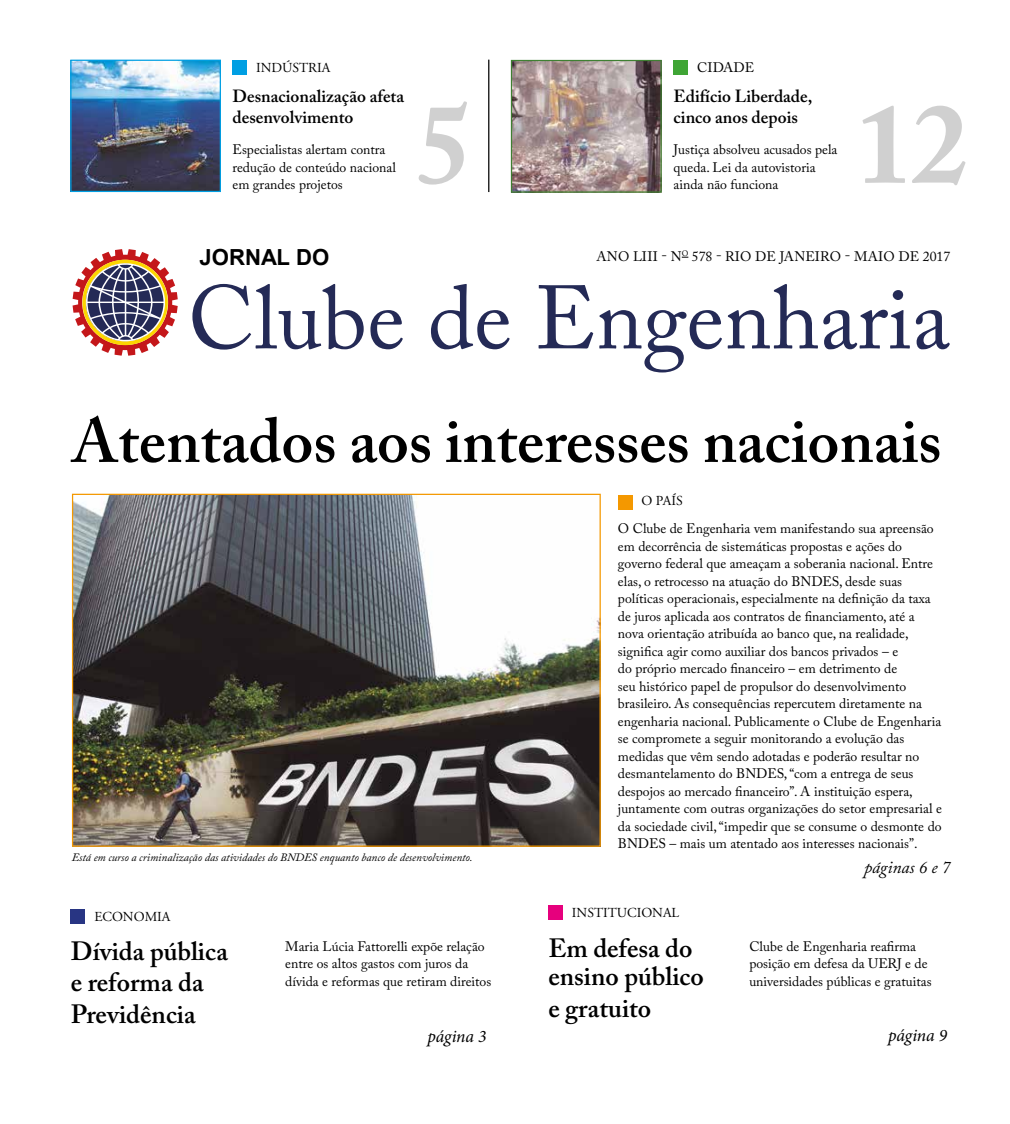
<style>
.page{position:relative;width:1010px;height:1124px;background:#fff}
.page>*{position:absolute;margin:0;border:0;box-sizing:border-box;transform-origin:0 0}
.t1{font:700 112.5px "Adobe Caslon Pro";color:#d0d0d0}
.t2{font:89px "Adobe Caslon Pro";color:#242a56}
.t3{font:600 62.5px "Adobe Caslon Pro";color:#000}
.t4{font:600 26.25px/31.5px "Adobe Caslon Pro";color:#000}
.t5{font:700 22.12px "Arial";color:#000}
.t6{font:600 17.5px/21px "Adobe Caslon Pro";color:#000}
.t7{font:italic 17.5px "Minion Pro";letter-spacing:-.005em;color:#000}
.t8{font:italic 17.5px "Adobe Caslon Pro";color:#000}
.t9{font:13.75px/17.5px "Adobe Caslon Pro";color:#000}
.t10{font:13.75px "Adobe Garamond Pro";color:#000}
.t11{font:italic 11.25px "Adobe Caslon Pro";color:#000}
</style>
<div class="page">
<img style="left:513px;top:62px;width:147px;height:129px">
<div style="left:511px;top:60px;width:151px;height:133px;border:1px solid #3f8032"></div>
<img style="left:72px;top:62px;width:147px;height:128px">
<div style="left:70px;top:60px;width:151px;height:132px;border:1px solid #009fe3"></div>
<div style="left:233px;top:60px;width:14px;height:15px;background:#009fe3"></div>
<div style="left:674px;top:60px;width:14px;height:15px;background:#3fa535"></div>
<svg style="left:73px;top:249px;width:105px;height:106px"></svg>
<hr style="left:488px;top:60px;width:1px;height:132px;background:#000">
<img style="left:74px;top:495px;width:525px;height:349px">
<div style="left:71px;top:909px;width:14px;height:14px;background:#283583"></div>
<div style="left:548px;top:905px;width:14px;height:14px;background:#e6007d"></div>
<div style="left:618px;top:495px;width:14px;height:14px;background:#f49800"></div>
<p class="t10" style="left:256px;top:59px;width:76px">INDÚSTRIA</p>
<p class="t6" style="left:233px;top:85px;width:173px">Desnacionalização afeta desenvolvimento</p>
<p class="t9" style="left:233px;top:141px;width:165px">Especialistas alertam contra redução de conteúdo nacional em grandes projetos</p>
<p class="t9" style="left:697px;top:59px;width:59px">CIDADE</p>
<p class="t6" style="left:674px;top:85px;width:140px">Edifício Liberdade, cinco anos depois</p>
<p class="t9" style="left:674px;top:141px;width:165px">Justiça absolveu acusados pela queda. Lei da autovistoria ainda não funciona</p>
<h1 class="t1" style="left:417px;top:78px;width:58px">5</h1>
<h1 class="t1" style="left:855px;top:78px;width:114px">12</h1>
<h3 class="t5" style="left:200px;top:242px;width:131px">JORNAL DO</h3>
<p class="t9" style="left:596px;top:247px;width:355px">ANO LIII - N<sup>O</sup> 578 - RIO DE JANEIRO - MAIO DE 2017</p>
<h2 class="t2" style="left:188px;top:265px;width:763px">Clube de Engenharia</h2>
<h3 class="t3" style="left:72px;top:403px;width:871px">Atentados aos interesses nacionais</h3>
<p class="t10" style="left:641px;top:492px;width:43px">O PAÍS</p>
<p class="t11" style="left:72px;top:850px;width:402px">Está em curso a criminalização das atividades do BNDES enquanto banco de desenvolvimento.</p>
<p class="t10" style="left:94px;top:908px;width:77px">ECONOMIA</p>
<h3 class="t4" style="left:71px;top:934px;width:159px">Dívida pública e reforma da<br>Previdência</h3>
<p class="t9" style="left:285px;top:936px;width:208px">Maria Lúcia Fattorelli expõe relação entre os altos gastos com juros da dívida e reformas que retiram direitos</p>
<p class="t7" style="left:427px;top:1024px;width:60px">página 3</p>
<p class="t9" style="left:618px;top:519px;width:325px">O Clube de Engenharia vem manifestando sua apreensão em decorrência de sistemáticas propostas e ações do governo federal que ameaçam a soberania nacional. Entre elas, o retrocesso na atuação do BNDES, desde suas políticas operacionais, especialmente na definição da taxa de juros aplicada aos contratos de financiamento, até a nova orientação atribuída ao banco que, na realidade, significa agir como auxiliar dos bancos privados – e<br>do próprio mercado financeiro – em detrimento de<br>seu histórico papel de propulsor do desenvolvimento brasileiro. As consequências repercutem diretamente na engenharia nacional. Publicamente o Clube de Engenharia se compromete a seguir monitorando a evolução das medidas que vêm sendo adotadas e poderão resultar no desmantelamento do BNDES, “com a entrega de seus despojos ao mercado financeiro”. A instituição espera, juntamente com outras organizações do setor empresarial e da sociedade civil, “impedir que se consume o desmonte do BNDES – mais um atentado aos interesses nacionais”.</p>
<p class="t10" style="left:572px;top:904px;width:109px">INSTITUCIONAL</p>
<h3 class="t4" style="left:548px;top:933px;width:157px;line-height:28.8px">Em defesa do ensino público</h3>
<h3 class="t4" style="left:548px;top:991px;width:104px">e gratuito</h3>
<p class="t8" style="left:864px;top:856px;width:88px">páginas 6 e 7</p>
<p class="t9" style="left:749px;top:936px;width:184px">Clube de Engenharia reafirma posição em defesa da UERJ e de universidades públicas e gratuitas</p>
<p class="t7" style="left:888px;top:1023px;width:60px">página 9</p>
</div>
